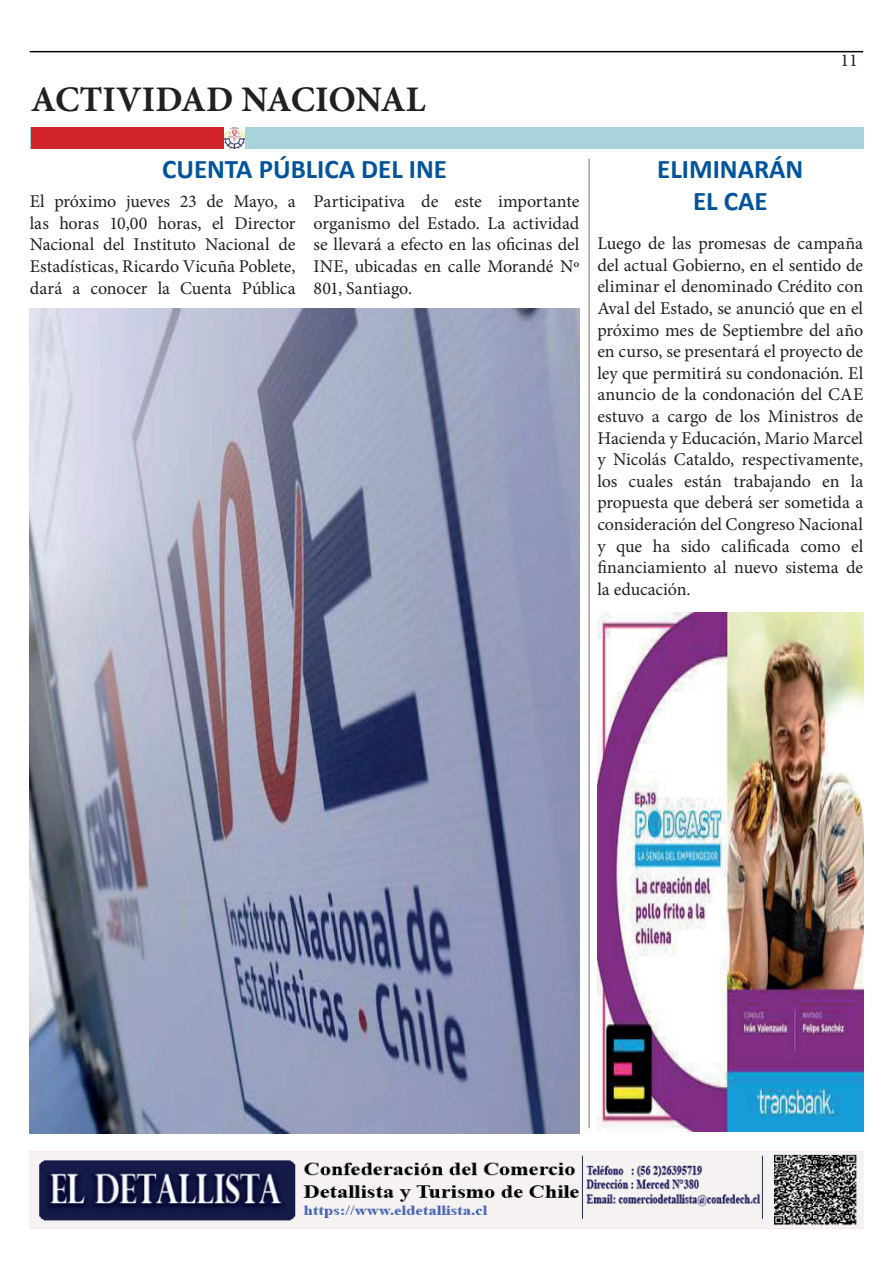
<style>
.page{position:relative;width:893px;height:1263px;background:#fff}
.page>*{position:absolute;margin:0;border:0;box-sizing:border-box;transform-origin:0 0}
.t1{font:700 36px "Minion Pro";color:#231f20}
.t2{font:700 27px "Calibri";color:#01549a}
.t3{font:18px/21.6px "Minion Pro";letter-spacing:-.005em;color:#231f20;text-align:justify}
</style>
<div class="page">
<img style="left:30px;top:1152px;width:833px;height:77px">
<hr style="left:30px;top:51px;width:833px;height:1px;background:#000">
<div style="left:30px;top:128px;width:833px;height:21px;background:#a8d3da"></div>
<div style="left:31px;top:128px;width:204px;height:21px;background:#d1232a"></div>
<img style="left:224px;top:128px;width:21px;height:21px">
<hr style="left:588px;top:159px;width:2px;height:969px;background:#a6a593">
<img style="left:597px;top:612px;width:266px;height:519px">
<img style="left:30px;top:308px;width:549px;height:825px">
<h1 class="t1" style="left:31px;top:74px;width:396px">ACTIVIDAD NACIONAL</h1>
<p class="t3" style="left:840px;top:50px;width:19px">11</p>
<h2 class="t2" style="left:162px;top:152px;width:286px">CUENTA PÚBLICA DEL INE</h2>
<h2 class="t2" style="left:657px;top:152px;width:148px">ELIMINARÁN</h2>
<p class="t3" style="left:30px;top:191px;width:267px">El próximo jueves 23 de Mayo, a</p>
<h2 class="t2" style="left:693px;top:184px;width:76px">EL CAE</h2>
<p class="t3" style="left:30px;top:212px;width:267px">las horas 10,00 horas, el Director Nacional del Instituto Nacional de Estadísticas, Ricardo Vicuña Poblete, dará a conocer la Cuenta Pública</p>
<p class="t3" style="left:314px;top:191px;width:267px">Participativa de este importante organismo del Estado. La actividad se llevará a efecto en las oficinas del INE, ubicadas en calle Morandé Nº 801, Santiago.</p>
<p class="t3" style="left:597px;top:233px;width:267px">Luego de las promesas de campaña del actual Gobierno, en el sentido de eliminar el denominado Crédito con Aval del Estado, se anunció que en el próximo mes de Septiembre del año en curso, se presentará el proyecto de ley que permitirá su condonación. El anuncio de la condonación del CAE estuvo a cargo de los Ministros de Hacienda y Educación, Mario Marcel y Nicolás Cataldo, respectivamente, los cuales están trabajando en la propuesta que deberá ser sometida a consideración del Congreso Nacional y que ha sido calificada como el financiamiento al nuevo sistema de la educación.</p>
</div>
